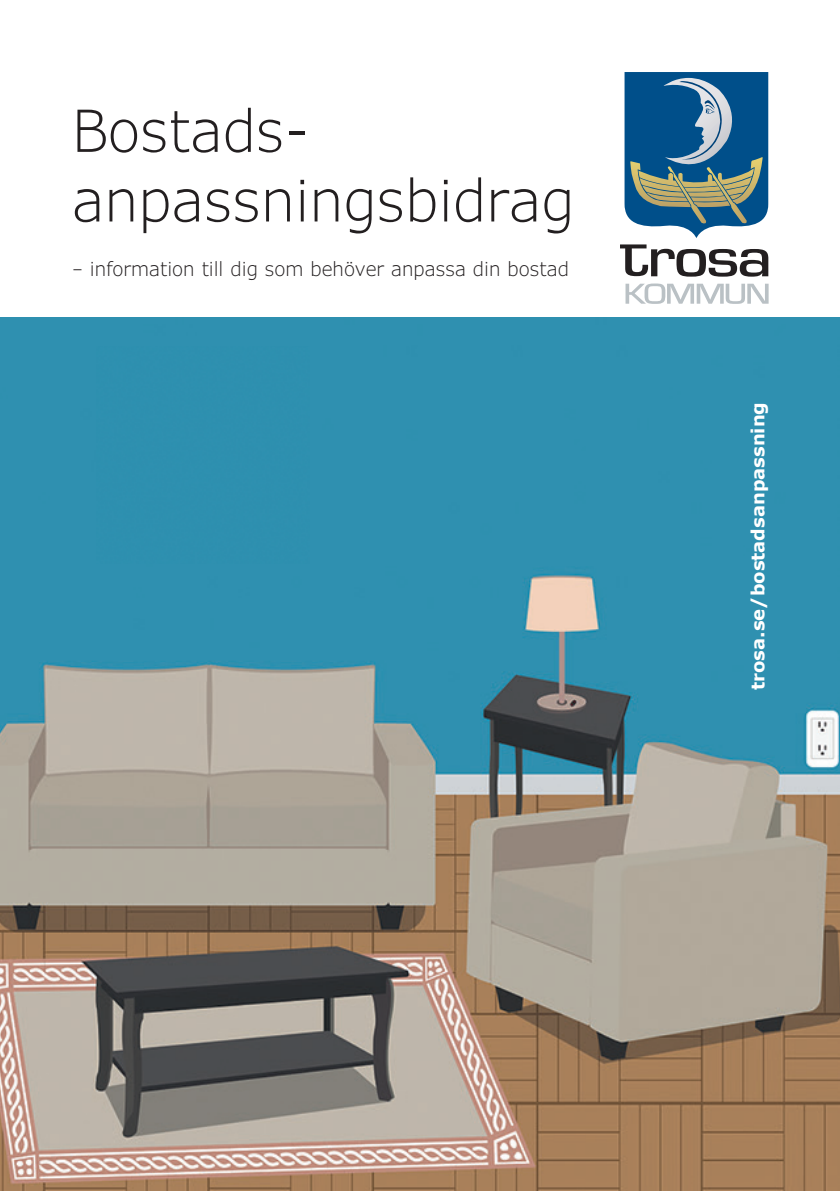
<style>
.page{position:relative;width:840px;height:1191px;background:#fff}
.page>*{position:absolute;margin:0;border:0;box-sizing:border-box;transform-origin:0 0}
.t1{font:300 58px "Verdana Pro";color:#231f20}
.t2{font:300 19.6px "Verdana Pro";color:#231f20}
.t3{font:700 18px "Verdana";color:#fff}
</style>
<div class="page">
<img style="left:0;top:317px;width:839px;height:874px">
<svg style="left:620px;top:244px;width:147px;height:33px"></svg>
<svg style="left:625px;top:283px;width:143px;height:21px"></svg>
<svg style="left:624px;top:72px;width:143px;height:166px;background:#447796"></svg>
<div style="left:96px;top:346px;width:214px;height:218px;background:#2e90af"></div>
<p class="t1" style="left:72px;top:94px;width:239px">Bostads-</p>
<p class="t1" style="left:72px;top:163px;width:503px">anpassningsbidrag</p>
<p class="t2" style="left:72px;top:256px;width:498px">– information till dig som behöver anpassa din bostad</p>
<p class="t3" style="left:744px;top:690px;width:290px;rotate:-90deg">trosa.se/bostadsanpassning</p>
</div>
